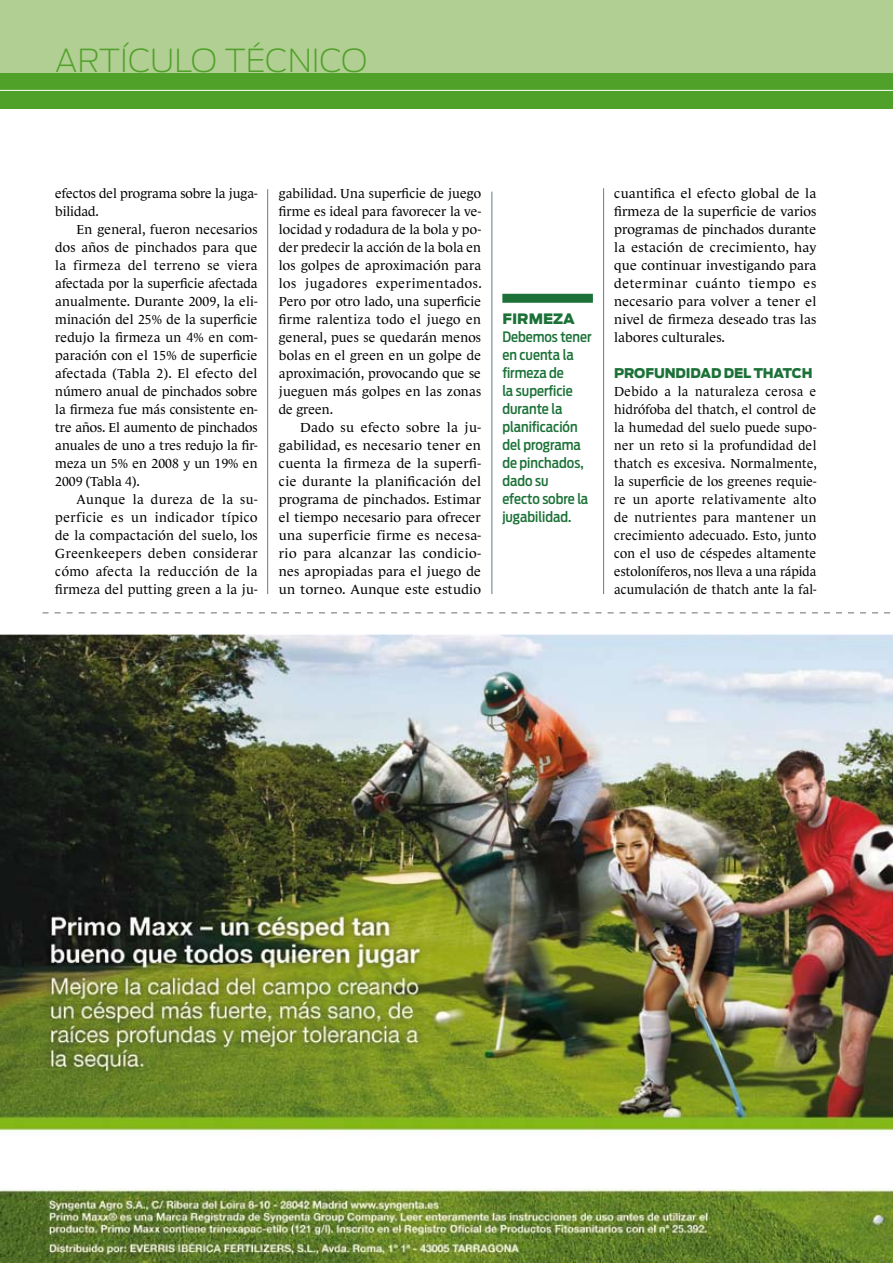
<style>
.page{position:relative;width:893px;height:1263px;background:#fff}
.page>*{position:absolute;margin:0;border:0;box-sizing:border-box;transform-origin:0 0}
.t1{font:200 31.5px "Antenna";color:#50a129}
.t2{font:500 14.25px/18px "Antenna Cond";color:#1b7137}
.t3{font:900 14.25px "Antenna";color:#1b7137}
.t4{font:13.35px/18px "Le Monde Journal";letter-spacing:.01em;color:#000;text-align:justify}
.t5{font:900 13.35px "Antenna";letter-spacing:-.005em;color:#1b7137}
</style>
<div class="page">
<div style="left:0;top:0;width:893px;height:108px;background:#50a129"></div>
<div style="left:0;top:0;width:893px;height:72px;background:#b1ce93"></div>
<hr style="left:0;top:90px;width:893px;height:1px;background:#fff">
<img style="left:0;top:635px;width:893px;height:628px">
<svg style="left:43px;top:612px;width:847px;height:2px"></svg>
<div style="left:502px;top:294px;width:91px;height:9px;background:#1b7137"></div>
<hr style="left:603px;top:188px;width:1px;height:406px;background:#697c86">
<hr style="left:492px;top:192px;width:1px;height:402px;background:#697c86">
<hr style="left:267px;top:189px;width:1px;height:405px;background:#697c86">
<h1 class="t1" style="left:55px;top:42px;width:231px">ARTÍCULO TÉCNICO</h1>
<p class="t4" style="left:55px;top:184px;width:204px">efectos del programa sobre la juga&shy;bilidad.</p>
<p class="t4" style="left:55px;top:220px;width:204px;text-indent:21px">En general, fueron necesarios dos años de pinchados para que la firmeza del terreno se viera afectada por la superficie afectada anualmente. Durante 2009, la eli&shy;minación del 25% de la superficie redujo la firmeza un 4% en com&shy;paración con el 15% de superficie afectada (Tabla 2). El efecto del número anual de pinchados sobre la firmeza fue más consistente en&shy;tre años. El aumento de pinchados anuales de uno a tres redujo la fir&shy;meza un 5% en 2008 y un 19% en 2009 (Tabla 4).</p>
<p class="t4" style="left:55px;top:490px;width:204px;text-indent:21px">Aunque la dureza de la su&shy;perficie es un indicador típico de la compactación del suelo, los Greenkeepers deben considerar cómo afecta la reducción de la firmeza del putting green a la ju-</p>
<p class="t4" style="left:279px;top:184px;width:204px">gabilidad. Una superficie de juego firme es ideal para favorecer la ve&shy;locidad y rodadura de la bola y po&shy;der predecir la acción de la bola en los golpes de aproximación para los jugadores experimentados.<br>Pero por otro lado, una superficie firme ralentiza todo el juego en general, pues se quedarán menos bolas en el green en un golpe de aproximación, provocando que se jueguen más golpes en las zonas de green.</p>
<p class="t4" style="left:279px;top:418px;width:204px;text-indent:21px">Dado su efecto sobre la ju&shy;gabilidad, es necesario tener en cuenta la firmeza de la superfi&shy;cie durante la planificación del programa de pinchados. Estimar el tiempo necesario para ofrecer una superficie firme es necesa&shy;rio para alcanzar las condicio&shy;nes apropiadas para el juego de un torneo. Aunque este estudio</p>
<p class="t3" style="left:502px;top:310px;width:74px">FIRMEZA</p>
<p class="t2" style="left:502px;top:328px;width:91px">Debemos tener en cuenta la firmeza de<br>la superficie durante la planificación del programa de pinchados, dado su<br>efecto sobre la jugabilidad.</p>
<p class="t4" style="left:614px;top:184px;width:204px">cuantifica el efecto global de la firmeza de la superficie de varios programas de pinchados durante la estación de crecimiento, hay que continuar investigando para determinar cuánto tiempo es necesario para volver a tener el nivel de firmeza deseado tras las labores culturales.</p>
<p class="t5" style="left:614px;top:365px;width:200px">PROFUN DIDAD DEL THATCH</p>
<p class="t4" style="left:614px;top:382px;width:204px">Debido a la naturaleza cerosa e hidrófoba del thatch, el control de la humedad del suelo puede supo&shy;ner un reto si la profundidad del thatch es excesiva. Normalmente, la superficie de los greenes requie&shy;re un aporte relativamente alto de nutrientes para mantener un crecimiento adecuado. Esto, junto con el uso de céspedes altamente estoloníferos, nos lleva a una rápida acumulación de thatch ante la fal-</p>
</div>
